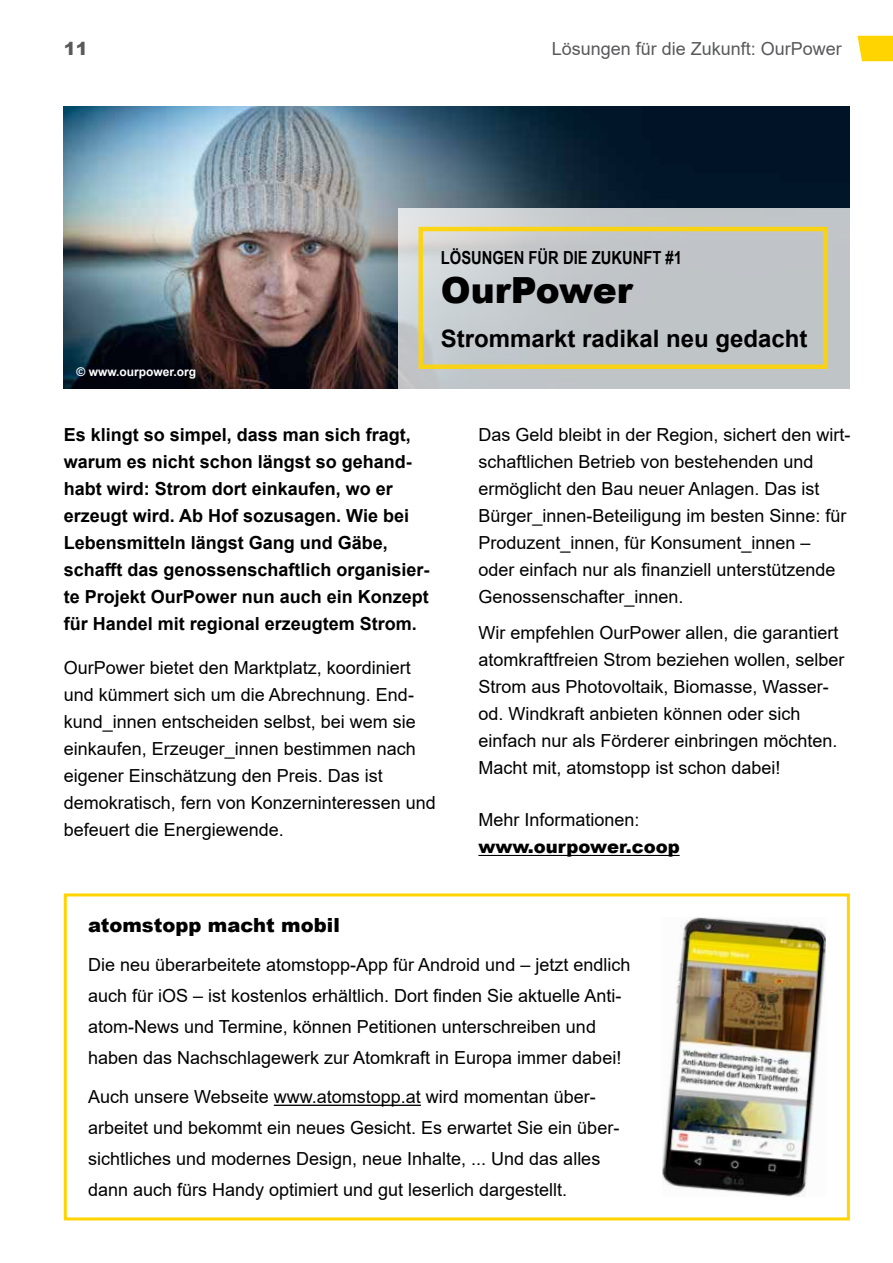
<style>
.page{position:relative;width:893px;height:1263px;background:#fff}
.page>*{position:absolute;margin:0;border:0;box-sizing:border-box;transform-origin:0 0}
.t1{font:900 36px "Arial";letter-spacing:-.005em;color:#000}
.t2{font:700 24px "Arial";color:#000}
.t3{font:900 19.5px "Arial";color:#000}
.t4{font:18px/27px "Arial";color:#000}
.t5{font:700 18px/27px "Arial";color:#000}
.t6{font:18px "Arial";color:#58595b}
.t7{font:700 18px "Arial Narrow";color:#000}
.t8{font:900 18px "Arial";color:#000}
.t9{font:900 18px "Arial";color:#58595b}
.t10{font:700 12px "Arial";color:#fff}
</style>
<div class="page">
<svg style="left:857px;top:36px;width:36px;height:25px"></svg>
<hr style="left:478px;top:855px;width:202px;height:1px;background:#000">
<img style="left:64px;top:106px;width:786px;height:283px">
<svg style="left:398px;top:208px;width:452px;height:181px;background:#c3c8ca"></svg>
<div style="left:418px;top:227px;width:410px;height:142px;border:4px solid #ffd400"></div>
<hr style="left:274px;top:1105px;width:147px;height:1px;background:#000">
<div style="left:64px;top:893px;width:786px;height:327px;border:3px solid #ffd400"></div>
<img style="left:663px;top:918px;width:163px;height:278px">
<p class="t9" style="left:64px;top:35px;width:26px">11</p>
<p class="t6" style="left:552px;top:36px;width:292px">Lösungen für die Zukunft: OurPower</p>
<p class="t10" style="left:77px;top:364px;width:121px">© www.ourpower.org</p>
<p class="t7" style="left:441px;top:244px;width:32px">LÖSUNGEN</p>
<p class="t7" style="left:529px;top:244px;width:84px">FÜR DIE ZUKUN</p>
<p class="t7" style="left:643px;top:244px;width:40px">FT #1</p>
<h1 class="t1" style="left:441px;top:264px;width:193px">OurPower</h1>
<h2 class="t2" style="left:441px;top:321px;width:368px">Strommarkt radikal neu gedacht</h2>
<p class="t5" style="left:64px;top:421px;width:367px">Es klingt so simpel, dass man sich fragt, warum es nicht schon längst so gehand&shy;habt wird: Strom dort einkaufen, wo er erzeugt wird. Ab Hof sozusagen. Wie bei Lebensmitteln längst Gang und Gäbe, schafft das genossenschaftlich organisier&shy;te Projekt OurPower nun auch ein Konzept für Handel mit regional erzeugtem Strom.</p>
<p class="t4" style="left:64px;top:654px;width:374px">OurPower bietet den Marktplatz, koordiniert und kümmert sich um die Abrechnung. End&shy;kund_innen entscheiden selbst, bei wem sie einkaufen, Erzeuger_innen bestimmen nach eigener Einschätzung den Preis. Das ist demokratisch, fern von Konzerninteressen und befeuert die Energiewende.</p>
<p class="t4" style="left:478px;top:421px;width:374px">Das Geld bleibt in der Region, sichert den wirt&shy;schaftlichen Betrieb von bestehenden und ermöglicht den Bau neuer Anlagen. Das ist Bürger_innen-Beteiligung im besten Sinne: für Produzent_innen, für Konsument_innen – oder einfach nur als finanziell unterstützende Genossenschafter_innen.</p>
<p class="t4" style="left:478px;top:619px;width:368px">Wir empfehlen OurPower allen, die garantiert atomkraftfreien Strom beziehen wollen, selber Strom aus Photovoltaik, Biomasse, Wasser&shy;od. Windkraft anbieten können oder sich einfach nur als Förderer einbringen möchten.<br>Macht mit, atomstopp ist schon dabei!</p>
<p class="t4" style="left:478px;top:806px;width:163px">Mehr Informationen:</p>
<p class="t8" style="left:478px;top:834px;width:203px">www.ourpower.coop</p>
<p class="t3" style="left:88px;top:910px;width:253px">atomstopp macht mobil</p>
<p class="t4" style="left:88px;top:949px;width:544px;line-height:30.9px">Die neu überarbeitete atomstopp-App für Android und – jetzt endlich auch für iOS – ist kostenlos erhältlich. Dort finden Sie aktuelle Anti&shy;atom-News und Termine, können Petitionen unterschreiben und haben das Nachschlagewerk zur Atomkraft in Europa immer dabei!</p>
<p class="t4" style="left:88px;top:1081px;width:533px;line-height:30.9px">Auch unsere Webseite www.atomstopp.at wird momentan über&shy;arbeitet und bekommt ein neues Gesicht. Es erwartet Sie ein über&shy;sichtliches und modernes Design, neue Inhalte, ... Und das alles dann auch fürs Handy optimiert und gut leserlich dargestellt.</p>
</div>
